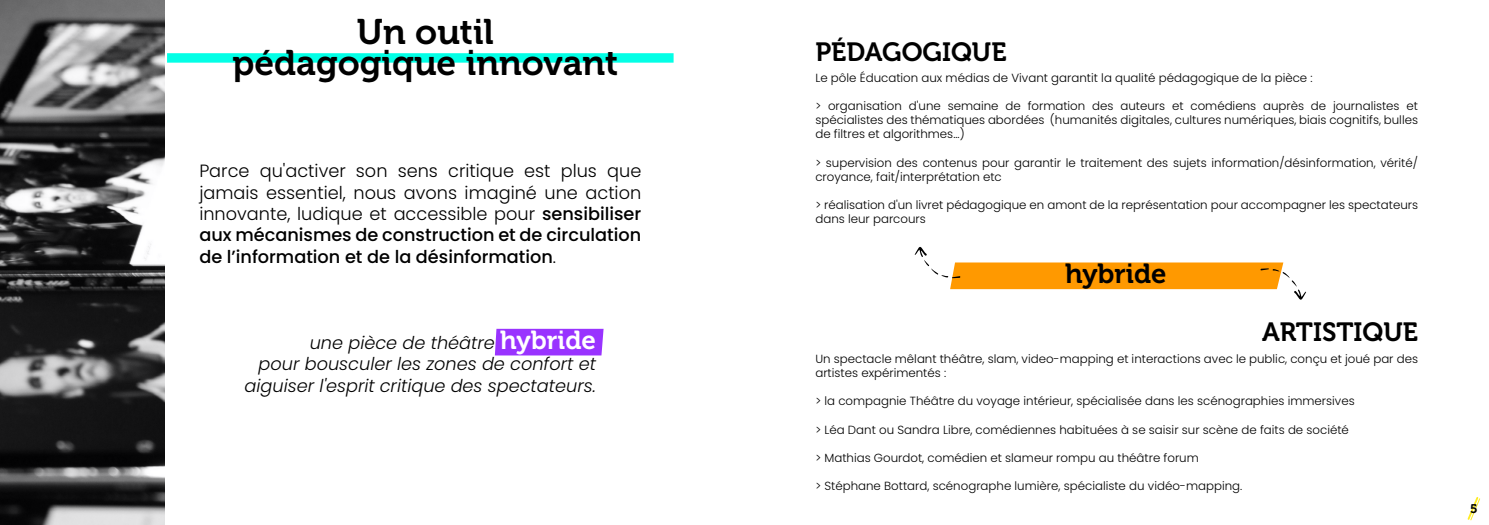
<style>
.page{position:relative;width:1489px;height:525px;background:#fff}
.page>*{position:absolute;margin:0;border:0;box-sizing:border-box;transform-origin:0 0}
.t1{font:35.38px/30.6px "Museo 700";color:#000;text-align:center}
.t2{font:27.5px "Museo 700";color:#000}
.t3{font:26.25px "Museo 700";color:#000}
.t4{font:300 17.75px/21.2px "Poppins";color:#000;text-align:justify}
.t5{font:italic 300 17.75px/21.2px "Poppins";color:#000;text-align:right}
.t6{font:12.5px "Museo 700";color:#000}
.t7{font:300 11.75px/14.1px "Poppins";color:#000}
.s1{font-weight:500}
.s2{font-family:"Museo 700";font-weight:400;font-style:normal;font-size:26px;color:#fff}
</style>
<div class="page">
<svg style="left:1467px;top:497px;width:13px;height:24px"></svg>
<svg style="left:0;top:0;width:165px;height:524px;background:#4f4f50"></svg>
<div style="left:167px;top:53px;width:506px;height:10px;background:#03ffe6"></div>
<div style="left:495px;top:328px;width:108px;height:27px;background:#93f"></div>
<svg style="left:914px;top:247px;width:391px;height:52px"></svg>
<h1 class="t1" style="left:232px;top:17px;width:387px">Un outil<br>pédagogique innovant</h1>
<p class="t4" style="left:199px;top:161px;width:443px">Parce qu'activer son sens critique est plus que jamais essentiel, nous avons imaginé une action innovante, ludique et accessible pour <span class="s1">sensibiliser aux mécanismes de construction et de circulation de l’information et de la désinformation</span>.</p>
<h3 class="t5" style="left:245px;top:332px;width:353px">une pièce de théâtre <span class="s2">hybride<br></span>pour bousculer les zones de confort et aiguiser l'esprit critique des spectateurs.</h3>
<h3 class="t3" style="left:815px;top:37px;width:193px">PÉDAGOGIQUE</h3>
<p class="t7" style="left:815px;top:70px;width:499px">Le pôle Éducation aux médias de Vivant garantit la qualité pédagogique de la pièce :</p>
<p class="t7" style="left:815px;top:99px;width:604px;text-align:justify">&gt; organisation d'une semaine de formation des auteurs et comédiens auprès de journalistes et spécialistes des thématiques abordées (humanités digitales, cultures numériques, biais cognitifs, bulles de filtres et algorithmes...)</p>
<p class="t7" style="left:815px;top:155px;width:604px">&gt; supervision des contenus pour garantir le traitement des sujets information/désinformation, vérité/ croyance, fait/interprétation etc</p>
<p class="t7" style="left:815px;top:198px;width:604px">&gt; réalisation d'un livret pédagogique en amont de la représentation pour accompagner les spectateurs dans leur parcours</p>
<h2 class="t2" style="left:1064px;top:258px;width:103px">hybride</h2>
<h3 class="t3" style="left:1262px;top:317px;width:157px">ARTISTIQUE</h3>
<p class="t7" style="left:815px;top:351px;width:604px">Un spectacle mêlant théâtre, slam, video-mapping et interactions avec le public, conçu et joué par des artistes expérimentés :</p>
<p class="t7" style="left:815px;top:394px;width:541px">&gt; la compagnie Théâtre du voyage intérieur, spécialisée dans les scénographies immersives</p>
<p class="t7" style="left:815px;top:422px;width:535px">&gt; Léa Dant ou Sandra Libre, comédiennes habituées à se saisir sur scène de faits de société</p>
<p class="t7" style="left:815px;top:450px;width:385px">&gt; Mathias Gourdot, comédien et slameur rompu au théâtre forum</p>
<p class="t7" style="left:815px;top:479px;width:428px">&gt; Stéphane Bottard, scénographe lumière, spécialiste du vidéo-mapping.</p>
<p class="t6" style="left:1469px;top:502px;width:9px">5</p>
</div>
